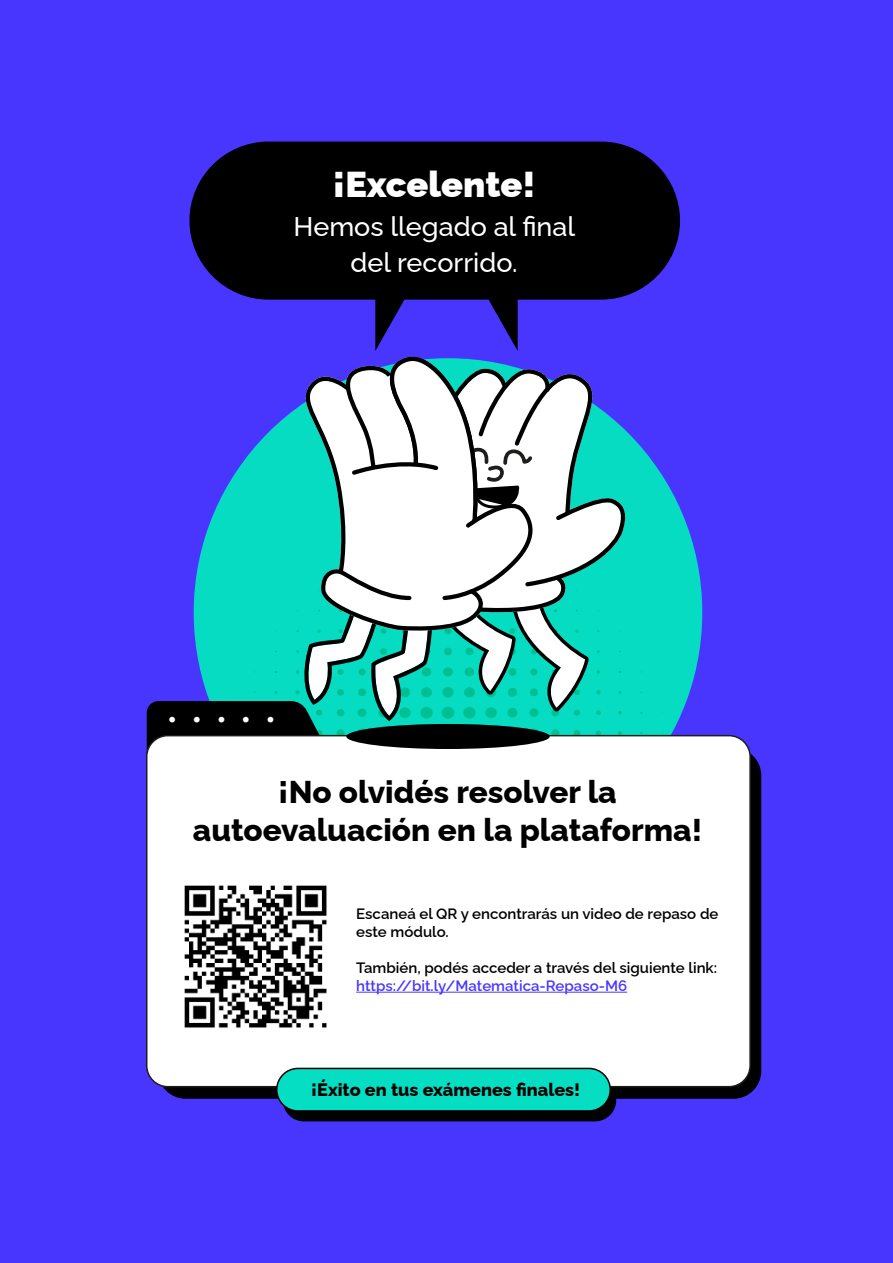
<style>
.page{position:relative;width:893px;height:1263px;background:#4634ff}
.page>*{position:absolute;margin:0;border:0;box-sizing:border-box;transform-origin:0 0}
.t1{font:900 36px "Raleway";color:#fff}
.t2{font:700 36px "Raleway";color:#fff}
.t3{font:800 31.5px/37.8px "Raleway";color:#000;text-align:center}
.t4{font:500 27px/36px "Raleway";color:#fff;text-align:center}
.t5{font:800 18px "Raleway";color:#000}
.t6{font:600 15px/18px "Raleway";color:#000}
.t7{font:600 15px "Raleway";color:#4634ff}
</style>
<div class="page">
<div style="left:194px;top:358px;width:508px;height:509px;background:#05dec2;border-radius:50%"></div>
<div style="left:158px;top:748px;width:603px;height:351px;background:#000;border-radius:28px"></div>
<div style="left:147px;top:736px;width:603px;height:351px;background:#fff;border-radius:21px"></div>
<div style="left:283px;top:1079px;width:333px;height:42px;background:#000;border-radius:21px"></div>
<div style="left:277px;top:1068px;width:333px;height:43px;background:#05dec2;border-radius:21px"></div>
<div style="left:276px;top:1068px;width:335px;height:44px;border:2px solid #000;border-radius:21px"></div>
<hr style="left:356px;top:992px;width:271px;height:1px;background:#4634ff">
<img style="left:184px;top:885px;width:143px;height:143px">
<div style="left:189px;top:142px;width:491px;height:158px;background:#000;border-radius:79px"></div>
<svg style="left:147px;top:293px;width:484px;height:463px"></svg>
<h1 class="t1" style="left:332px;top:156px;width:205px">¡Excelente!</h1>
<h3 class="t4" style="left:294px;top:205px;width:283px">Hemos llegado al final del recorrido.</h3>
<h1 class="t2" style="left:166px;top:690px;width:112px">• • • • •</h1>
<h2 class="t3" style="left:193px;top:770px;width:511px">¡No olvidés resolver la autoevaluación en la plataforma!</h2>
<p class="t6" style="left:356px;top:903px;width:364px">Escaneá el QR y encontrarás un video de repaso de este módulo.</p>
<p class="t6" style="left:356px;top:957px;width:362px">También, podés acceder a través del siguiente link:</p>
<p class="t7" style="left:356px;top:974px;width:273px">https://bit.ly/Matematica-Repaso-M6</p>
<p class="t5" style="left:311px;top:1075px;width:270px">¡Éxito en tus exámenes finales!</p>
</div>
